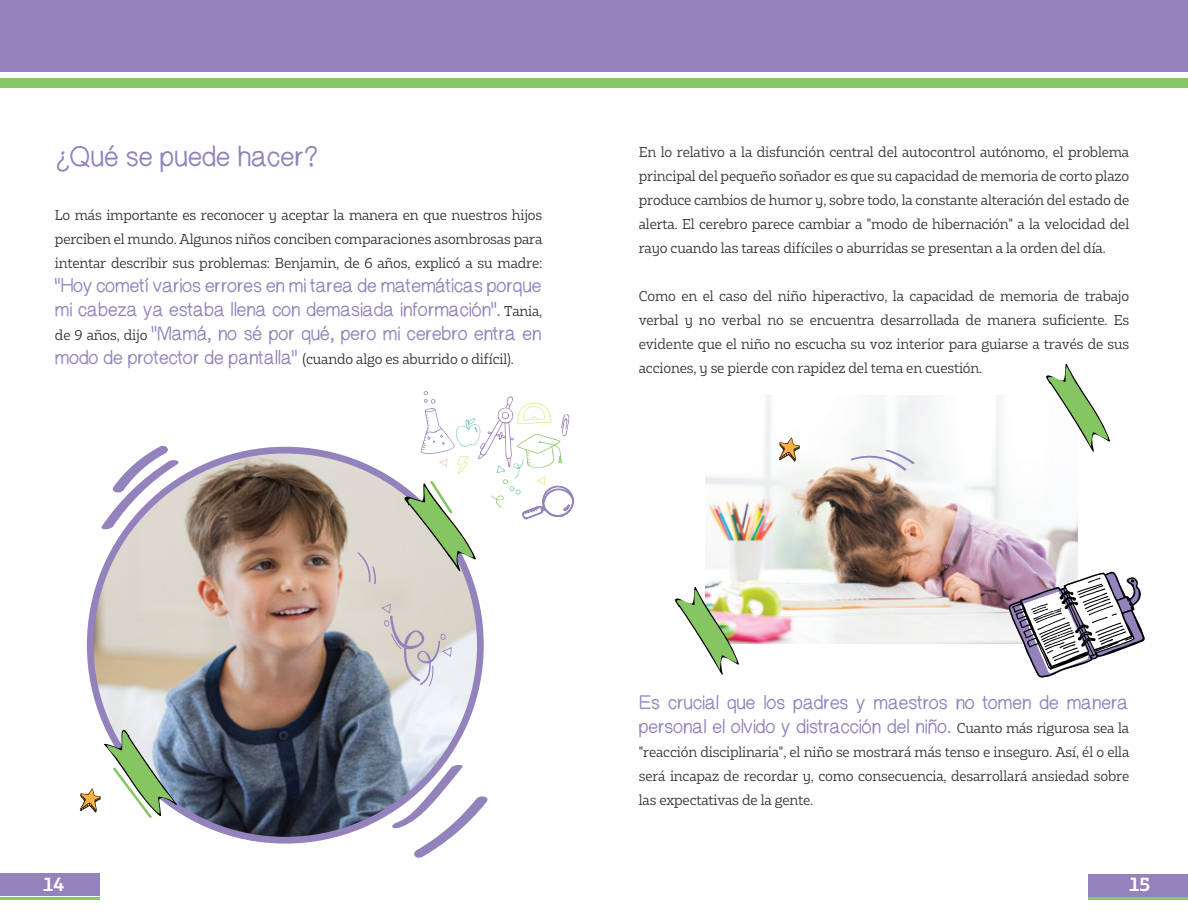
<style>
.page{position:relative;width:1188px;height:918px;background:#fff}
.page>*{position:absolute;margin:0;border:0;box-sizing:border-box;transform-origin:0 0}
.t1{font:28.5px "Helveti Hand";letter-spacing:-.05em;color:#9382bc}
.t2{font:19.5px/24px "Helveti Hand";letter-spacing:-.05em;color:#9382bc}
.t3{font:700 18px "Bw Glenn Slab";color:#fff}
.t4{font:13.5px/24px "Bw Glenn Slab";letter-spacing:-.01em;color:#2d3032;text-align:justify}
.s1{font-family:"Bw Glenn Slab";font-size:13.5px;color:#2d3032}
.s2{font-family:"Helveti Hand";font-size:19.5px;color:#9382bc}
</style>
<div class="page">
<img style="left:706px;top:396px;width:372px;height:247px">
<div style="left:0;top:0;width:1188px;height:72px;background:#9382bc"></div>
<div style="left:0;top:79px;width:1188px;height:9px;background:#86c663"></div>
<div style="left:0;top:873px;width:100px;height:23px;background:#9382bc"></div>
<hr style="left:0;top:897px;width:99px;height:3px;background:#86c663">
<div style="left:1089px;top:874px;width:99px;height:23px;background:#9382bc"></div>
<hr style="left:1088px;top:898px;width:100px;height:2px;background:#86c663">
<svg style="left:1008px;top:572px;width:137px;height:106px"></svg>
<svg style="left:779px;top:438px;width:21px;height:24px"></svg>
<svg style="left:1043px;top:364px;width:67px;height:88px"></svg>
<img style="left:675px;top:587px;width:64px;height:88px">
<img style="left:90px;top:450px;width:390px;height:390px;border-radius:195px">
<svg style="left:101px;top:446px;width:82px;height:85px"></svg>
<svg style="left:391px;top:764px;width:97px;height:94px"></svg>
<svg style="left:80px;top:728px;width:97px;height:90px"></svg>
<svg style="left:401px;top:391px;width:173px;height:180px"></svg>
<svg style="left:850px;top:450px;width:65px;height:21px"></svg>
<svg style="left:357px;top:552px;width:19px;height:33px"></svg>
<svg style="left:381px;top:604px;width:71px;height:83px;background:#d4d0ce"></svg>
<h1 class="t1" style="left:55px;top:141px;width:266px">¿Qué se puede hacer?</h1>
<p class="t4" style="left:55px;top:202px;width:489px">Lo más importante es reconocer y aceptar la manera en que nuestros hijos perciben el mundo. Algunos niños conciben comparaciones asombrosas para intentar describir sus problemas: Benjamin, de 6 años, explicó a su madre:</p>
<h2 class="t2" style="left:55px;top:274px;width:489px;text-align:justify">"Hoy cometí varios errores en mi tarea de matemáticas porque mi cabeza ya estaba llena con demasiada información". <span class="s1">Tania, de 9 años, dijo</span> "Mamá, no sé por qué, pero mi cerebro entra en</h2>
<p class="t4" style="left:55px;top:346px;width:460px"><span class="s2">modo de protector de pantalla"</span> (cuando algo es aburrido o difícil).</p>
<p class="t4" style="left:639px;top:140px;width:492px">En lo relativo a la disfunción central del autocontrol autónomo, el problema principal del pequeño soñador es que su capacidad de memoria de corto plazo produce cambios de humor y, sobre todo, la constante alteración del estado de alerta. El cerebro parece cambiar a "modo de hibernación" a la velocidad del rayo cuando las tareas difíciles o aburridas se presentan a la orden del día.</p>
<p class="t4" style="left:639px;top:284px;width:492px">Como en el caso del niño hiperactivo, la capacidad de memoria de trabajo verbal y no verbal no se encuentra desarrollada de manera suficiente. Es evidente que el niño no escucha su voz interior para guiarse a través de sus acciones, y se pierde con rapidez del tema en cuestión.</p>
<h2 class="t2" style="left:639px;top:691px;width:492px">Es crucial que los padres y maestros no tomen de manera personal el olvido y distracción del niño. <span class="s1">Cuanto más rigurosa sea la</span></h2>
<p class="t4" style="left:639px;top:740px;width:492px">"reacción disciplinaria", el niño se mostrará más tenso e inseguro. Así, él o ella será incapaz de recordar y, como consecuencia, desarrollará ansiedad sobre las expectativas de la gente.</p>
<h3 class="t3" style="left:43px;top:872px;width:23px">14</h3>
<h3 class="t3" style="left:1129px;top:873px;width:23px">15</h3>
</div>
